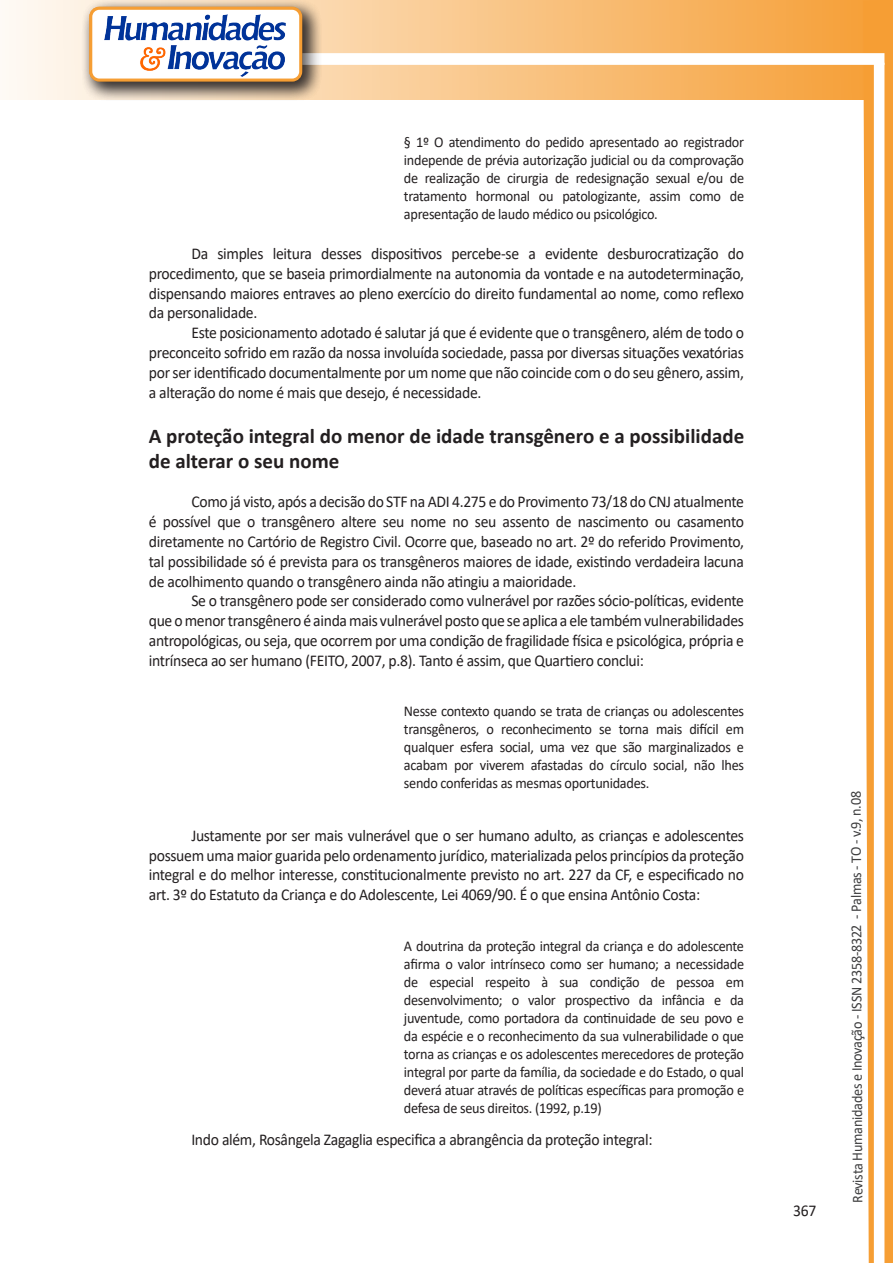
<style>
.page{position:relative;width:893px;height:1263px;background:#fff}
.page>*{position:absolute;margin:0;border:0;box-sizing:border-box;transform-origin:0 0}
.Titulo_2{font:700 21px/25.2px "Calibri";color:#231f20}
.texto{font:16.5px/19.8px "Calibri";letter-spacing:-.02em;color:#231f20;text-align:justify;scale:.95 1}
.citacao{font:15px/18px "Calibri";letter-spacing:-.02em;color:#231f20;text-align:justify;scale:.95 1}
.t1{font:15px "Calibri";letter-spacing:-.025em;color:#3e3e3f;scale:.95 1}
</style>
<div class="page">
<svg style="left:5px;top:0;width:858px;height:100px;background:#f9c484"></svg>
<div style="left:302px;top:53px;width:582px;height:12px;background:#fff;border:2px solid #fff"></div>
<svg style="left:863px;top:0;width:30px;height:1263px"></svg>
<div style="left:81px;top:0;width:241px;height:102px;background:#231f20;opacity:.75"></div>
<div style="left:91px;top:8px;width:210px;height:72px;background:#fff;border-radius:9px"></div>
<img style="left:104px;top:14px;width:181px;height:62px">
<div style="left:89px;top:7px;width:213px;height:75px;border:3px solid #f69e34;border-radius:9px"></div>
<p class="citacao" style="left:404px;top:133px;width:360px">§ 1º O atendimento do pedido apresentado ao registrador independe de prévia autorização judicial ou da comprovação de realização de cirurgia de redesignação sexual e/ou de tratamento hormonal ou patologizante, assim como de apresentação de laudo médico ou psicológico.</p>
<p class="texto" style="left:149px;top:243px;width:628px;text-indent:43px">Da simples leitura desses dispositivos percebe-se a evidente desburocratização do procedimento, que se baseia primordialmente na autonomia da vontade e na autodeterminação, dispensando maiores entraves ao pleno exercício do direito fundamental ao nome, como reflexo da personalidade.</p>
<p class="texto" style="left:149px;top:322px;width:628px;text-indent:43px">Este posicionamento adotado é salutar já que é evidente que o transgênero, além de todo o preconceito sofrido em razão da nossa involuída sociedade, passa por diversas situações vexatórias por ser identificado documentalmente por um nome que não coincide com o do seu gênero, assim, a alteração do nome é mais que desejo, é necessidade.</p>
<p class="Titulo_2" style="left:149px;top:423px;width:597px">A proteção integral do menor de idade transgênero e a possibilidade de alterar o seu nome</p>
<p class="texto" style="left:149px;top:492px;width:628px;text-indent:43px">Como já visto, após a decisão do STF na ADI 4.275 e do Provimento 73/18 do CNJ atualmente é possível que o transgênero altere seu nome no seu assento de nascimento ou casamento diretamente no Cartório de Registro Civil. Ocorre que, baseado no art. 2º do referido Provimento, tal possibilidade só é prevista para os transgêneros maiores de idade, existindo verdadeira lacuna de acolhimento quando o transgênero ainda não atingiu a maioridade.</p>
<p class="texto" style="left:149px;top:591px;width:628px;text-indent:43px">Se o transgênero pode ser considerado como vulnerável por razões sócio-políticas, evidente que o menor transgênero é ainda mais vulnerável posto que se aplica a ele também vulnerabilidades antropológicas, ou seja, que ocorrem por uma condição de fragilidade física e psicológica, própria e intrínseca ao ser humano (FEITO, 2007, p.8). Tanto é assim, que Quartiero conclui:</p>
<p class="citacao" style="left:404px;top:702px;width:359px">Nesse contexto quando se trata de crianças ou adolescentes transgêneros, o reconhecimento se torna mais difícil em qualquer esfera social, uma vez que são marginalizados e acabam por viverem afastadas do círculo social, não lhes sendo conferidas as mesmas oportunidades.</p>
<p class="texto" style="left:149px;top:825px;width:628px;text-indent:43px">Justamente por ser mais vulnerável que o ser humano adulto, as crianças e adolescentes possuem uma maior guarida pelo ordenamento jurídico, materializada pelos princípios da proteção integral e do melhor interesse, constitucionalmente previsto no art. 227 da CF, e especificado no art. 3º do Estatuto da Criança e do Adolescente, Lei 4069/90. É o que ensina Antônio Costa:</p>
<p class="citacao" style="left:404px;top:936px;width:360px">A doutrina da proteção integral da criança e do adolescente afirma o valor intrínseco como ser humano; a necessidade de especial respeito à sua condição de pessoa em desenvolvimento; o valor prospectivo da infância e da juventude, como portadora da continuidade de seu povo e da espécie e o reconhecimento da sua vulnerabilidade o que torna as crianças e os adolescentes merecedores de proteção integral por parte da família, da sociedade e do Estado, o qual deverá atuar através de políticas específicas para promoção e defesa de seus direitos. (1992, p.19)</p>
<p class="texto" style="left:191px;top:1129px;width:487px">Indo além, Rosângela Zagaglia especifica a abrangência da proteção integral:</p>
<p class="texto" style="left:793px;top:1200px;width:26px">367</p>
<p class="t1" style="left:846px;top:1203px;width:435px;rotate:-90deg">Revista Humanidades e Inovação - ISSN 2358-8322 - Palmas - TO - v.9, n.08</p>
</div>
